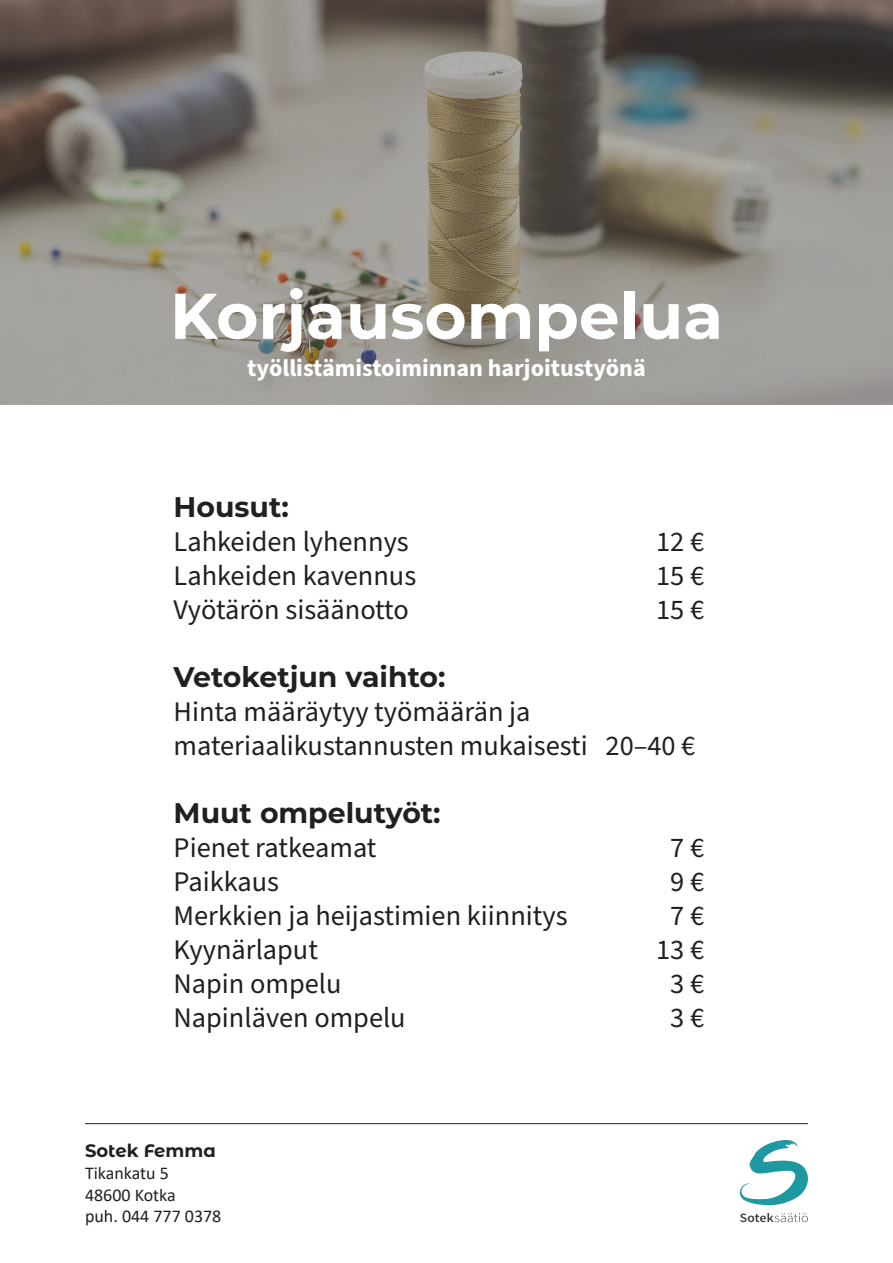
<style>
.page{position:relative;width:893px;height:1263px;background:#fff}
.page>*{position:absolute;margin:0;border:0;box-sizing:border-box;transform-origin:0 0}
.t1{font:700 64.5px "Montserrat";color:#fff}
.t2{font:28.35px/34px "Source Sans Pro";color:#231f20}
.t3{font:700 28.35px "Montserrat";color:#231f20}
.t4{font:700 24px "Source Sans Pro";color:#fff}
.t5{font:18px "Calibri";color:#231f20}
.t6{font:700 18px "Montserrat Alternates";color:#231f20}
.s1{font-family:"Montserrat";font-weight:700}
</style>
<div class="page">
<svg style="left:0;top:0;width:893px;height:404px;background:#858179"></svg>
<svg style="left:740px;top:1140px;width:68px;height:65px"></svg>
<svg style="left:740px;top:1213px;width:68px;height:9px"></svg>
<hr style="left:85px;top:1123px;width:723px;height:1px;background:#231f20">
<p class="t1" style="left:170px;top:269px;width:555px">Korjausompelua</p>
<p class="t4" style="left:247px;top:352px;width:400px">työllistämistoiminnan harjoitustyönä</p>
<p class="t3" style="left:174px;top:486px;width:117px">Housut:</p>
<p class="t2" style="left:174px;top:525px;width:237px">Lahkeiden lyhennys</p>
<p class="t2" style="left:656px;top:525px;width:49px">12 €</p>
<p class="t2" style="left:174px;top:559px;width:244px">Lahkeiden kavennus</p>
<p class="t2" style="left:656px;top:559px;width:49px">15 €</p>
<p class="t2" style="left:174px;top:593px;width:237px">Vyötärön sisäänotto</p>
<p class="t2" style="left:656px;top:593px;width:49px">15 €</p>
<p class="t2" style="left:174px;top:661px;width:523px"><span class="s1">Vetoketjun vaihto:<br></span>Hinta määräytyy työmäärän ja materiaalikustannusten mukaisesti 20–40 €</p>
<p class="t3" style="left:174px;top:792px;width:269px">Muut ompelutyöt:</p>
<p class="t2" style="left:174px;top:831px;width:204px">Pienet ratkeamat</p>
<p class="t2" style="left:670px;top:831px;width:35px">7 €</p>
<p class="t2" style="left:174px;top:865px;width:107px">Paikkaus</p>
<p class="t2" style="left:670px;top:865px;width:35px">9 €</p>
<p class="t2" style="left:174px;top:899px;width:396px">Merkkien ja heijastimien kiinnitys</p>
<p class="t2" style="left:670px;top:899px;width:35px">7 €</p>
<p class="t2" style="left:174px;top:933px;width:146px">Kyynärlaput</p>
<p class="t2" style="left:656px;top:933px;width:49px">13 €</p>
<p class="t2" style="left:174px;top:967px;width:169px">Napin ompelu</p>
<p class="t2" style="left:670px;top:967px;width:35px">3 €</p>
<p class="t2" style="left:174px;top:1001px;width:234px">Napinläven ompelu</p>
<p class="t2" style="left:670px;top:1001px;width:35px">3 €</p>
<p class="t6" style="left:85px;top:1138px;width:132px">Sotek Femma</p>
<p class="t5" style="left:85px;top:1160px;width:85px">Tikankatu 5</p>
<p class="t5" style="left:85px;top:1182px;width:92px">48600 Kotka</p>
<p class="t5" style="left:85px;top:1204px;width:138px">puh. 044 777 0378</p>
</div>
